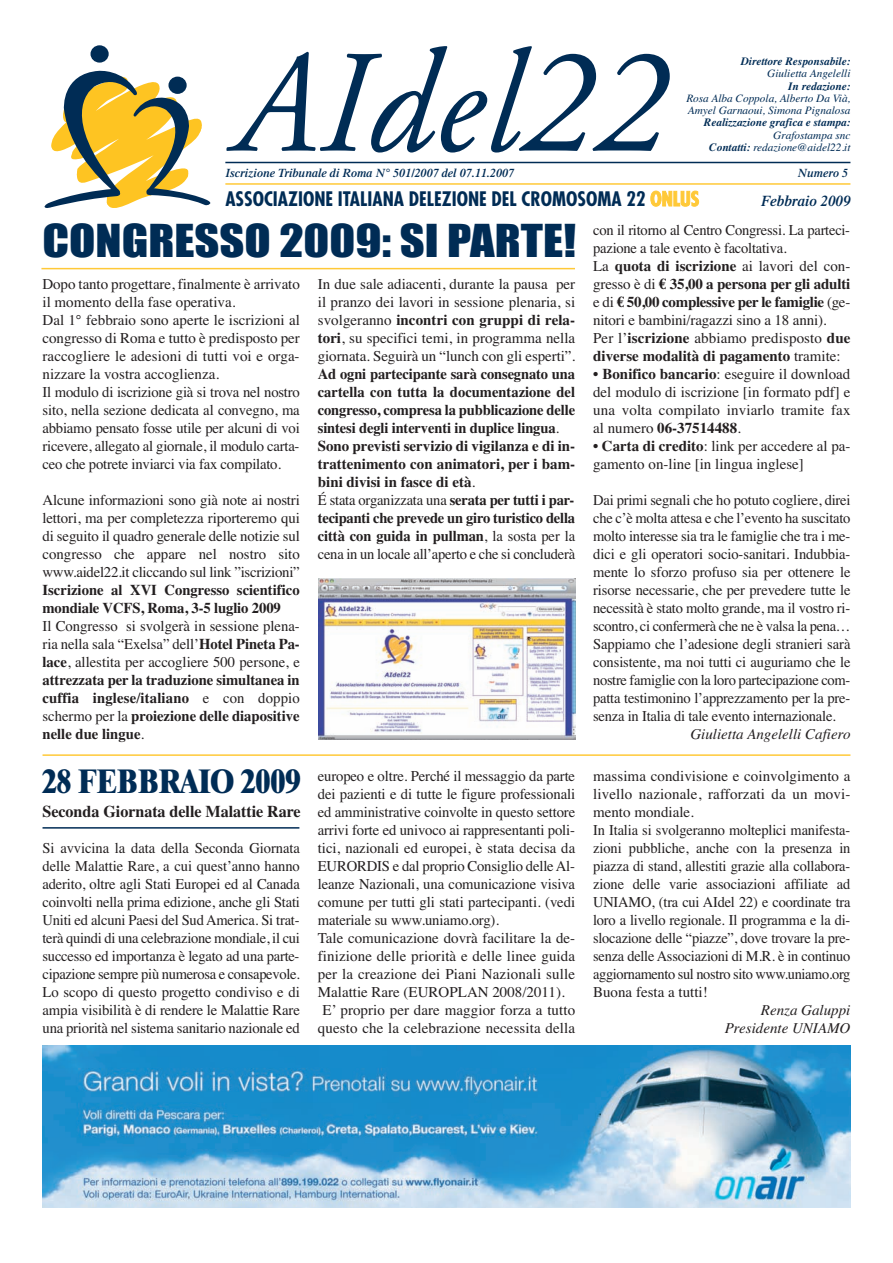
<style>
.page{position:relative;width:893px;height:1263px;background:#fff}
.page>*{position:absolute;margin:0;border:0;box-sizing:border-box;transform-origin:0 0}
.t1{font:42px "Impact";color:#002c55;scale:1.15 1}
.t2{font:800 33px "Times";letter-spacing:-.005em;color:#002c55;scale:.88 1}
.t3{font:700 condensed 19.5px "Futura";color:#002c55}
.t4{font:700 16.5px "Times";letter-spacing:-.005em;color:#231f20}
.t5{font:15px/18px "Times";letter-spacing:-.005em;color:#231f20;text-align:justify}
.t6{font:700 15px/18px "Times";letter-spacing:-.01em;color:#231f20}
.t7{font:italic 15px/18px "Times";color:#231f20;text-align:right}
.t8{font:italic 600 15px "Times";color:#002c55}
.t9{font:italic 600 12px "Times";color:#002c55}
.t10{font:italic 11.25px/12.3px "Times";color:#002c55}
.t11{font:italic 700 11.25px "Times";color:#002c55}
.s1{font-weight:700}
.s2{color:#ffc938}
.s3{font-weight:400}
.s4{font-family:"Euro Serif";font-weight:700}
</style>
<div class="page">
<img style="left:43px;top:1046px;width:807px;height:162px">
<svg style="left:226px;top:46px;width:444px;height:107px"></svg>
<svg style="left:45px;top:70px;width:165px;height:138px"></svg>
<div style="left:168px;top:77px;width:19px;height:17px;background:#002c55;border-radius:50%"></div>
<div style="left:91px;top:45px;width:18px;height:18px;background:#002c55;border-radius:50%"></div>
<hr style="left:225px;top:183px;width:625px;height:2px;background:#ffc938">
<hr style="left:225px;top:162px;width:625px;height:1px;background:#002c55">
<hr style="left:43px;top:754px;width:807px;height:2px;background:#ffc938">
<hr style="left:43px;top:827px;width:256px;height:2px;background:#002c55">
<hr style="left:41px;top:268px;width:534px;height:1px;background:#ffc938">
<img style="left:318px;top:578px;width:257px;height:162px">
<p class="t11" style="left:741px;top:57px;width:111px">Direttore Responsabile:</p>
<p class="t10" style="left:767px;top:68px;width:85px">Giulietta Angelelli</p>
<p class="t11" style="left:788px;top:82px;width:64px">In redazione:</p>
<p class="t10" style="left:686px;top:93px;width:166px">Rosa Alba Coppola, Alberto Da Vià,<br>Amyel Garnaoui, Simona Pignalosa</p>
<p class="t11" style="left:704px;top:118px;width:148px">Realizzazione grafica e stampa:</p>
<p class="t10" style="left:709px;top:130px;width:143px;text-align:right">Grafostampa snc<br><span class="s1">Contatti:</span> redazione@aidel22.it</p>
<p class="t9" style="left:225px;top:169px;width:290px">Iscrizione Tribunale di Roma N° 501/2007 del 07.11.2007</p>
<p class="t9" style="left:798px;top:169px;width:52px">Numero 5</p>
<h3 class="t3" style="left:225px;top:190px;width:475px">ASSOCIAZIONE ITALIANA DELEZIONE DEL CROMOSOMA 22 <span class="s2">ONLUS</span></h3>
<p class="t8" style="left:761px;top:195px;width:91px">Febbraio 2009</p>
<h1 class="t1" style="left:43px;top:227px;width:466px">CONGRESSO 2009: SI PARTE!</h1>
<p class="t5" style="left:43px;top:276px;width:259px;text-align:left">Dopo tanto progettare, finalmente è arrivato il momento della fase operativa.<br>Dal 1° febbraio sono aperte le iscrizioni al congresso di Roma e tutto è predisposto per raccogliere le adesioni di tutti voi e orga&shy;nizzare la vostra accoglienza.<br>Il modulo di iscrizione già si trova nel nostro sito, nella sezione dedicata al convegno, ma abbiamo pensato fosse utile per alcuni di voi ricevere, allegato al giornale, il modulo carta&shy;ceo che potrete inviarci via fax compilato.</p>
<p class="t5" style="left:43px;top:492px;width:259px">Alcune informazioni sono già note ai nostri lettori, ma per completezza riporteremo qui di seguito il quadro generale delle notizie sul congresso che appare nel nostro sito www.aidel22.it cliccando sul link ”iscrizioni”</p>
<p class="t6" style="left:43px;top:582px;width:259px">Iscrizione al XVI Congresso scientifico mondiale VCFS, Roma, 3-5 luglio 2009</p>
<p class="t5" style="left:43px;top:618px;width:259px">Il Congresso si svolgerà in sessione plena&shy;ria nella sala “Exelsa” dell’<span class="s1">Hotel Pineta Pa&shy;lace</span>, allestita per accogliere 500 persone, e <span class="s1">attrezzata per la traduzione simultanea in cuffia inglese/italiano</span> e con doppio schermo per la <span class="s1">proiezione delle diapositive nelle due lingue</span>.</p>
<h2 class="t2" style="left:43px;top:769px;width:295px">28 FEBBRAIO 2009</h2>
<p class="t4" style="left:43px;top:805px;width:260px">Seconda Giornata delle Malattie Rare</p>
<p class="t5" style="left:43px;top:840px;width:259px">Si avvicina la data della Seconda Giornata delle Malattie Rare, a cui quest’anno hanno aderito, oltre agli Stati Europei ed al Canada coinvolti nella prima edizione, anche gli Stati Uniti ed alcuni Paesi del Sud America. Si trat&shy;terà quindi di una celebrazione mondiale, il cui successo ed importanza è legato ad una parte&shy;cipazione sempre più numerosa e consapevole.<br>Lo scopo di questo progetto condiviso e di ampia visibilità è di rendere le Malattie Rare una priorità nel sistema sanitario nazionale ed</p>
<p class="t5" style="left:318px;top:276px;width:259px">In due sale adiacenti, durante la pausa per il pranzo dei lavori in sessione plenaria, si svolgeranno <span class="s1">incontri con gruppi di rela&shy;tori</span>, su specifici temi, in programma nella giornata. Seguirà un “lunch con gli esperti”.</p>
<p class="t6" style="left:318px;top:366px;width:259px">Ad ogni partecipante sarà consegnato una cartella con tutta la documentazione del congresso, compresa la pubblicazione delle sintesi degli interventi in duplice lingua<span class="s3">.<br></span>Sono previsti servizio di vigilanza e di in&shy;trattenimento con animatori, per i bam&shy;bini divisi in fasce di età<span class="s3">.<br>É stata organizzata una</span> serata per tutti i par&shy;tecipanti che prevede un giro turistico della città con guida in pullman<span class="s3">, la sosta per la cena in un locale all’aperto e che si concluderà</span></p>
<p class="t5" style="left:318px;top:768px;width:259px">europeo e oltre. Perché il messaggio da parte</p>
<p class="t5" style="left:318px;top:786px;width:259px">dei pazienti e di tutte le figure professionali</p>
<p class="t5" style="left:318px;top:804px;width:259px">ed amministrative coinvolte in questo settore</p>
<p class="t5" style="left:318px;top:822px;width:259px">arrivi forte ed univoco ai rappresentanti poli-</p>
<p class="t5" style="left:318px;top:840px;width:259px">tici, nazionali ed europei, è stata decisa da</p>
<p class="t5" style="left:318px;top:858px;width:259px">EURORDIS e dal proprio Consiglio delle Al-</p>
<p class="t5" style="left:318px;top:876px;width:259px">leanze Nazionali, una comunicazione visiva</p>
<p class="t5" style="left:318px;top:894px;width:259px">comune per tutti gli stati partecipanti. (vedi</p>
<p class="t5" style="left:318px;top:912px;width:183px">materiale su www.uniamo.org).</p>
<p class="t5" style="left:318px;top:930px;width:259px">Tale comunicazione dovrà facilitare la de-</p>
<p class="t5" style="left:318px;top:948px;width:259px">finizione delle priorità e delle linee guida</p>
<p class="t5" style="left:318px;top:966px;width:259px">per la creazione dei Piani Nazionali sulle</p>
<p class="t5" style="left:318px;top:984px;width:248px">Malattie Rare (EUROPLAN 2008/2011).</p>
<p class="t5" style="left:322px;top:1002px;width:254px">E’ proprio per dare maggior forza a tutto</p>
<p class="t5" style="left:318px;top:1020px;width:259px">questo che la celebrazione necessita della</p>
<p class="t5" style="left:593px;top:222px;width:259px;text-align:left">con il ritorno al Centro Congressi. La parteci&shy;pazione a tale evento è facoltativa.<br>La <span class="s1">quota di iscrizione</span> ai lavori del con&shy;gresso è di <span class="s4">€</span> <span class="s1">35,00 a persona per gli adulti </span>e di <span class="s4">€</span> <span class="s1">50,00 complessive per le famiglie</span> (ge&shy;nitori e bambini/ragazzi sino a 18 anni).<br>Per l’<span class="s1">iscrizione</span> abbiamo predisposto <span class="s1">due diverse modalità di pagamento</span> tramite:</p>
<p class="t5" style="left:593px;top:366px;width:259px">• <span class="s1">Bonifico bancario</span>: eseguire il download del modulo di iscrizione [in formato pdf] e una volta compilato inviarlo tramite fax al numero <span class="s1">06-37514488</span>.</p>
<p class="t5" style="left:593px;top:438px;width:259px">• <span class="s1">Carta di credito</span>: link per accedere al pa&shy;gamento on-line [in lingua inglese]</p>
<p class="t5" style="left:593px;top:492px;width:259px">Dai primi segnali che ho potuto cogliere, direi che c’è molta attesa e che l’evento ha suscitato molto interesse sia tra le famiglie che tra i me&shy;dici e gli operatori socio-sanitari. Indubbia&shy;mente lo sforzo profuso sia per ottenere le risorse necessarie, che per prevedere tutte le necessità è stato molto grande, ma il vostro ri&shy;scontro, ci confermerà che ne è valsa la pena… Sappiamo che l’adesione degli stranieri sarà consistente, ma noi tutti ci auguriamo che le nostre famiglie con la loro partecipazione com&shy;patta testimonino l’apprezzamento per la pre&shy;senza in Italia di tale evento internazionale.</p>
<p class="t7" style="left:690px;top:726px;width:162px">Giulietta Angelelli Cafiero</p>
<p class="t5" style="left:593px;top:768px;width:259px;text-align:left">massima condivisione e coinvolgimento a livello nazionale, rafforzati da un movi&shy;mento mondiale.<br>In Italia si svolgeranno molteplici manifesta&shy;zioni pubbliche, anche con la presenza in piazza di stand, allestiti grazie alla collabora&shy;zione delle varie associazioni affiliate ad UNIAMO, (tra cui AIdel 22) e coordinate tra loro a livello regionale. Il programma e la di&shy;slocazione delle “piazze”, dove trovare la pre&shy;senza delle Associazioni di M.R. è in continuo aggiornamento sul nostro sito www.uniamo.org Buona festa a tutti!</p>
<p class="t7" style="left:725px;top:1002px;width:127px">Renza Galuppi<br>Presidente UNIAMO</p>
</div>
